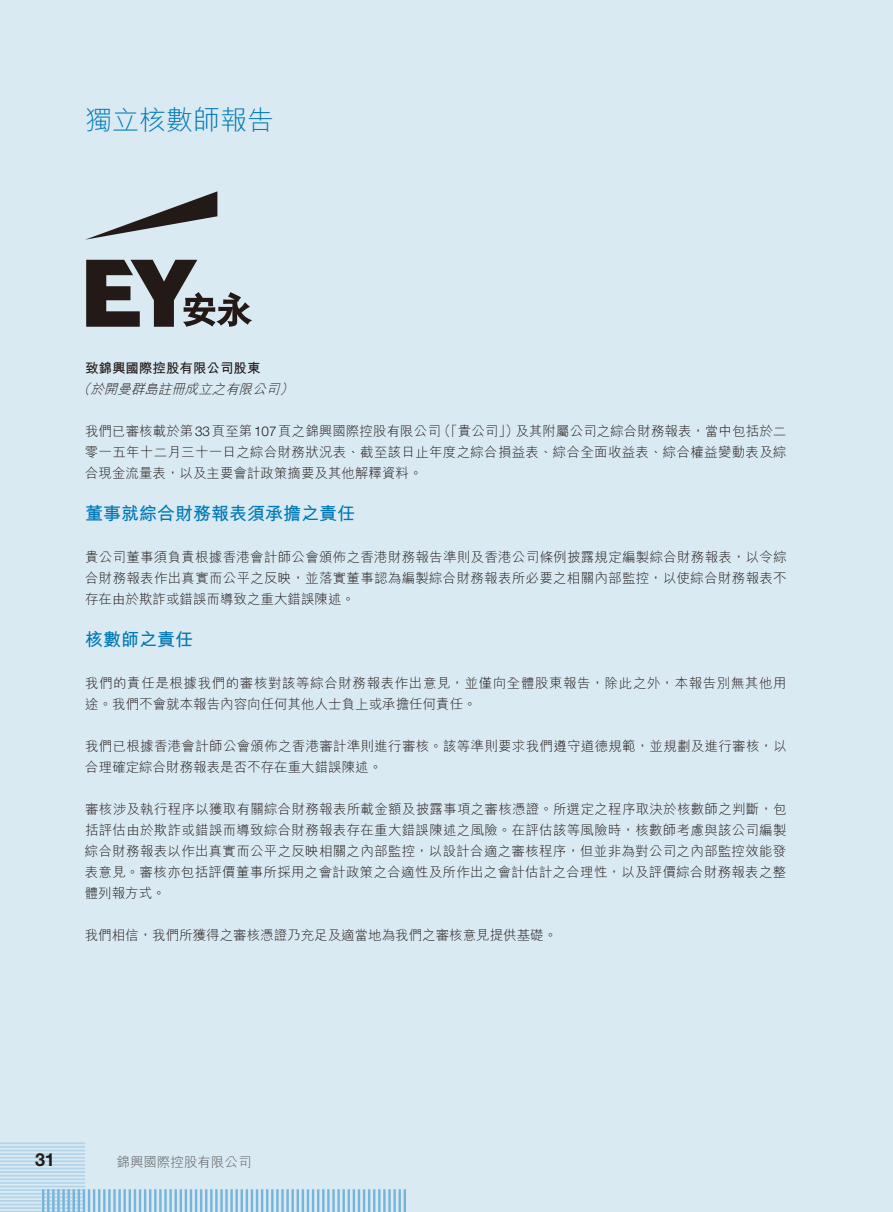
<style>
.page{position:relative;width:893px;height:1212px;background:#fff}
.page>*{position:absolute;margin:0;border:0;box-sizing:border-box;transform-origin:0 0}
.t1{font:300 27px "M Hei HK";color:#0078b5}
.t2{font:700 18px "M Hei HK";color:#0078b5}
.t3{font:700 18px "Helvetica Neue LT Std";color:#231916}
.t4{font:300 13.5px/21px "M Hei HK";letter-spacing:.02em;color:#231916}
.t5{font:300 13.5px/21px "M Hei HK";letter-spacing:.045em;color:#231916}
.t6{font:300 13.5px "M Hei HK";color:#231916}
.t7{font:italic 300 13.5px "M Hei HK";color:#231916}
.t8{font:700 13.5px "M Hei HK";color:#231916}
.t9{font:300 13.5px "M Hei HK";color:#595857}
.s1{font-family:"Helvetica Neue LT Std"}
</style>
<div class="page">
<div style="left:0;top:0;width:892px;height:1212px;background:#d9eaf3"></div>
<hr style="left:0;top:1142px;width:85px;height:2px;background:#b2d3e9">
<hr style="left:0;top:1146px;width:85px;height:2px;background:#b2d3e9">
<hr style="left:0;top:1150px;width:85px;height:1px;background:#b2d3e9">
<hr style="left:0;top:1153px;width:85px;height:2px;background:#b2d3e9">
<hr style="left:0;top:1157px;width:85px;height:1px;background:#b2d3e9">
<hr style="left:0;top:1160px;width:85px;height:2px;background:#b2d3e9">
<hr style="left:0;top:1164px;width:85px;height:2px;background:#b2d3e9">
<hr style="left:0;top:1167px;width:85px;height:2px;background:#b2d3e9">
<hr style="left:0;top:1171px;width:85px;height:2px;background:#b2d3e9">
<hr style="left:0;top:1175px;width:85px;height:1px;background:#b2d3e9">
<hr style="left:0;top:1178px;width:85px;height:2px;background:#b2d3e9">
<hr style="left:0;top:1182px;width:85px;height:2px;background:#b2d3e9">
<hr style="left:0;top:1186px;width:85px;height:1px;background:#b2d3e9">
<hr style="left:0;top:1189px;width:85px;height:2px;background:#b2d3e9">
<hr style="left:0;top:1193px;width:85px;height:1px;background:#b2d3e9">
<hr style="left:0;top:1196px;width:85px;height:2px;background:#b2d3e9">
<hr style="left:0;top:1200px;width:85px;height:2px;background:#b2d3e9">
<hr style="left:0;top:1204px;width:85px;height:1px;background:#b2d3e9">
<hr style="left:0;top:1207px;width:85px;height:2px;background:#b2d3e9">
<hr style="left:0;top:1211px;width:85px;height:1px;background:#b2d3e9">
<hr style="left:220px;top:1189px;width:3px;height:23px;background:#77b4d9">
<hr style="left:215px;top:1189px;width:3px;height:23px;background:#77b4d9">
<hr style="left:210px;top:1189px;width:3px;height:23px;background:#77b4d9">
<hr style="left:205px;top:1189px;width:2px;height:23px;background:#77b4d9">
<hr style="left:200px;top:1189px;width:2px;height:23px;background:#77b4d9">
<hr style="left:195px;top:1189px;width:2px;height:23px;background:#77b4d9">
<hr style="left:190px;top:1189px;width:2px;height:23px;background:#77b4d9">
<hr style="left:185px;top:1189px;width:2px;height:23px;background:#77b4d9">
<hr style="left:180px;top:1189px;width:2px;height:23px;background:#77b4d9">
<hr style="left:174px;top:1189px;width:3px;height:23px;background:#77b4d9">
<hr style="left:169px;top:1189px;width:3px;height:23px;background:#77b4d9">
<hr style="left:164px;top:1189px;width:3px;height:23px;background:#77b4d9">
<hr style="left:159px;top:1189px;width:3px;height:23px;background:#77b4d9">
<hr style="left:154px;top:1189px;width:3px;height:23px;background:#77b4d9">
<hr style="left:149px;top:1189px;width:2px;height:23px;background:#77b4d9">
<hr style="left:144px;top:1189px;width:2px;height:23px;background:#77b4d9">
<hr style="left:139px;top:1189px;width:2px;height:23px;background:#77b4d9">
<hr style="left:134px;top:1189px;width:2px;height:23px;background:#77b4d9">
<hr style="left:129px;top:1189px;width:2px;height:23px;background:#77b4d9">
<hr style="left:123px;top:1189px;width:3px;height:23px;background:#77b4d9">
<hr style="left:118px;top:1189px;width:3px;height:23px;background:#77b4d9">
<hr style="left:113px;top:1189px;width:3px;height:23px;background:#77b4d9">
<hr style="left:108px;top:1189px;width:3px;height:23px;background:#77b4d9">
<hr style="left:103px;top:1189px;width:3px;height:23px;background:#77b4d9">
<hr style="left:98px;top:1189px;width:2px;height:23px;background:#77b4d9">
<hr style="left:93px;top:1189px;width:2px;height:23px;background:#77b4d9">
<hr style="left:88px;top:1189px;width:2px;height:23px;background:#77b4d9">
<hr style="left:83px;top:1189px;width:2px;height:23px;background:#77b4d9">
<hr style="left:78px;top:1189px;width:2px;height:23px;background:#77b4d9">
<hr style="left:73px;top:1189px;width:2px;height:23px;background:#77b4d9">
<hr style="left:67px;top:1189px;width:3px;height:23px;background:#77b4d9">
<hr style="left:62px;top:1189px;width:3px;height:23px;background:#77b4d9">
<hr style="left:57px;top:1189px;width:3px;height:23px;background:#77b4d9">
<hr style="left:52px;top:1189px;width:3px;height:23px;background:#77b4d9">
<hr style="left:47px;top:1189px;width:2px;height:23px;background:#77b4d9">
<hr style="left:42px;top:1189px;width:2px;height:23px;background:#77b4d9">
<hr style="left:404px;top:1189px;width:2px;height:23px;background:#77b4d9">
<hr style="left:398px;top:1189px;width:3px;height:23px;background:#77b4d9">
<hr style="left:393px;top:1189px;width:3px;height:23px;background:#77b4d9">
<hr style="left:388px;top:1189px;width:3px;height:23px;background:#77b4d9">
<hr style="left:383px;top:1189px;width:3px;height:23px;background:#77b4d9">
<hr style="left:378px;top:1189px;width:3px;height:23px;background:#77b4d9">
<hr style="left:373px;top:1189px;width:2px;height:23px;background:#77b4d9">
<hr style="left:368px;top:1189px;width:2px;height:23px;background:#77b4d9">
<hr style="left:363px;top:1189px;width:2px;height:23px;background:#77b4d9">
<hr style="left:358px;top:1189px;width:2px;height:23px;background:#77b4d9">
<hr style="left:353px;top:1189px;width:2px;height:23px;background:#77b4d9">
<hr style="left:348px;top:1189px;width:2px;height:23px;background:#77b4d9">
<hr style="left:342px;top:1189px;width:3px;height:23px;background:#77b4d9">
<hr style="left:337px;top:1189px;width:3px;height:23px;background:#77b4d9">
<hr style="left:332px;top:1189px;width:3px;height:23px;background:#77b4d9">
<hr style="left:327px;top:1189px;width:3px;height:23px;background:#77b4d9">
<hr style="left:322px;top:1189px;width:3px;height:23px;background:#77b4d9">
<hr style="left:317px;top:1189px;width:2px;height:23px;background:#77b4d9">
<hr style="left:312px;top:1189px;width:2px;height:23px;background:#77b4d9">
<hr style="left:307px;top:1189px;width:2px;height:23px;background:#77b4d9">
<hr style="left:302px;top:1189px;width:2px;height:23px;background:#77b4d9">
<hr style="left:297px;top:1189px;width:2px;height:23px;background:#77b4d9">
<hr style="left:291px;top:1189px;width:3px;height:23px;background:#77b4d9">
<hr style="left:286px;top:1189px;width:3px;height:23px;background:#77b4d9">
<hr style="left:281px;top:1189px;width:3px;height:23px;background:#77b4d9">
<hr style="left:276px;top:1189px;width:3px;height:23px;background:#77b4d9">
<hr style="left:271px;top:1189px;width:2px;height:23px;background:#77b4d9">
<hr style="left:266px;top:1189px;width:2px;height:23px;background:#77b4d9">
<hr style="left:261px;top:1189px;width:2px;height:23px;background:#77b4d9">
<hr style="left:256px;top:1189px;width:2px;height:23px;background:#77b4d9">
<hr style="left:251px;top:1189px;width:2px;height:23px;background:#77b4d9">
<hr style="left:246px;top:1189px;width:2px;height:23px;background:#77b4d9">
<hr style="left:241px;top:1189px;width:2px;height:23px;background:#77b4d9">
<hr style="left:235px;top:1189px;width:3px;height:23px;background:#77b4d9">
<hr style="left:230px;top:1189px;width:3px;height:23px;background:#77b4d9">
<hr style="left:225px;top:1189px;width:3px;height:23px;background:#77b4d9">
<svg style="left:85px;top:191px;width:132px;height:49px"></svg>
<svg style="left:86px;top:260px;width:166px;height:67px"></svg>
<h1 class="t1" style="left:85px;top:107px;width:190px">獨立核數師報告</h1>
<p class="t8" style="left:85px;top:358px;width:177px">致錦興國際控股有限公司股東</p>
<p class="t7" style="left:77px;top:382px;width:19px">（</p>
<p class="t7" style="left:279px;top:382px;width:19px">(</p>
<p class="t7" style="left:90px;top:382px;width:194px">於開曼群島註冊成立之有限公司</p>
<p class="t4" style="left:85px;top:420px;width:703px">我們已審核載於第<span class="s1">33</span>頁至第<span class="s1">107</span>頁之錦興國際控股有限公司<br>零一五年十二月三十一日之綜合財務狀況表、截至該日止年度之綜合損益表、綜合全面收益表、綜合權益變動表及綜合現金流量表，以及主要會計政策摘要及其他解釋資料。</p>
<h2 class="t2" style="left:85px;top:500px;width:271px">董事就綜合財務報表須承擔之責任</h2>
<p class="t4" style="left:85px;top:546px;width:703px;text-align:justify">貴公司董事須負責根據香港會計師公會頒佈之香港財務報告準則及香港公司條例披露規定編製綜合財務報表，以令綜合財務報表作出真實而公平之反映，並落實董事認為編製綜合財務報表所必要之相關內部監控，以使綜合財務報表不存在由於欺詐或錯誤而導致之重大錯誤陳述。</p>
<h2 class="t2" style="left:85px;top:626px;width:109px">核數師之責任</h2>
<p class="t5" style="left:85px;top:672px;width:703px">我們的責任是根據我們的審核對該等綜合財務報表作出意見，並僅向全體股東報告，除此之外，本報告別無其他用途。我們不會就本報告內容向任何其他人士負上或承擔任何責任。</p>
<p class="t4" style="left:85px;top:735px;width:703px">我們已根據香港會計師公會頒佈之香港審計準則進行審核。該等準則要求我們遵守道德規範，並規劃及進行審核，以合理確定綜合財務報表是否不存在重大錯誤陳述。</p>
<p class="t4" style="left:85px;top:798px;width:703px;text-align:justify">審核涉及執行程序以獲取有關綜合財務報表所載金額及披露事項之審核憑證。所選定之程序取決於核數師之判斷，包括評估由於欺詐或錯誤而導致綜合財務報表存在重大錯誤陳述之風險。在評估該等風險時，核數師考慮與該公司編製綜合財務報表以作出真實而公平之反映相關之內部監控，以設計合適之審核程序，但並非為對公司之內部監控效能發表意見。審核亦包括評價董事所採用之會計政策之合適性及所作出之會計估計之合理性，以及評價綜合財務報表之整體列報方式。</p>
<p class="t6" style="left:85px;top:928px;width:474px">我們相信，我們所獲得之審核憑證乃充足及適當地為我們之審核意見提供基礎。</p>
<p class="t4" style="left:438px;top:420px;width:83px">（「貴公司」）</p>
<p class="t4" style="left:515px;top:420px;width:272px">及其附屬公司之綜合財務報表，當中包括於二</p>
<h2 class="t3" style="left:35px;top:1149px;width:21px">31</h2>
<p class="t9" style="left:117px;top:1155px;width:136px">錦興國際控股有限公司</p>
</div>
